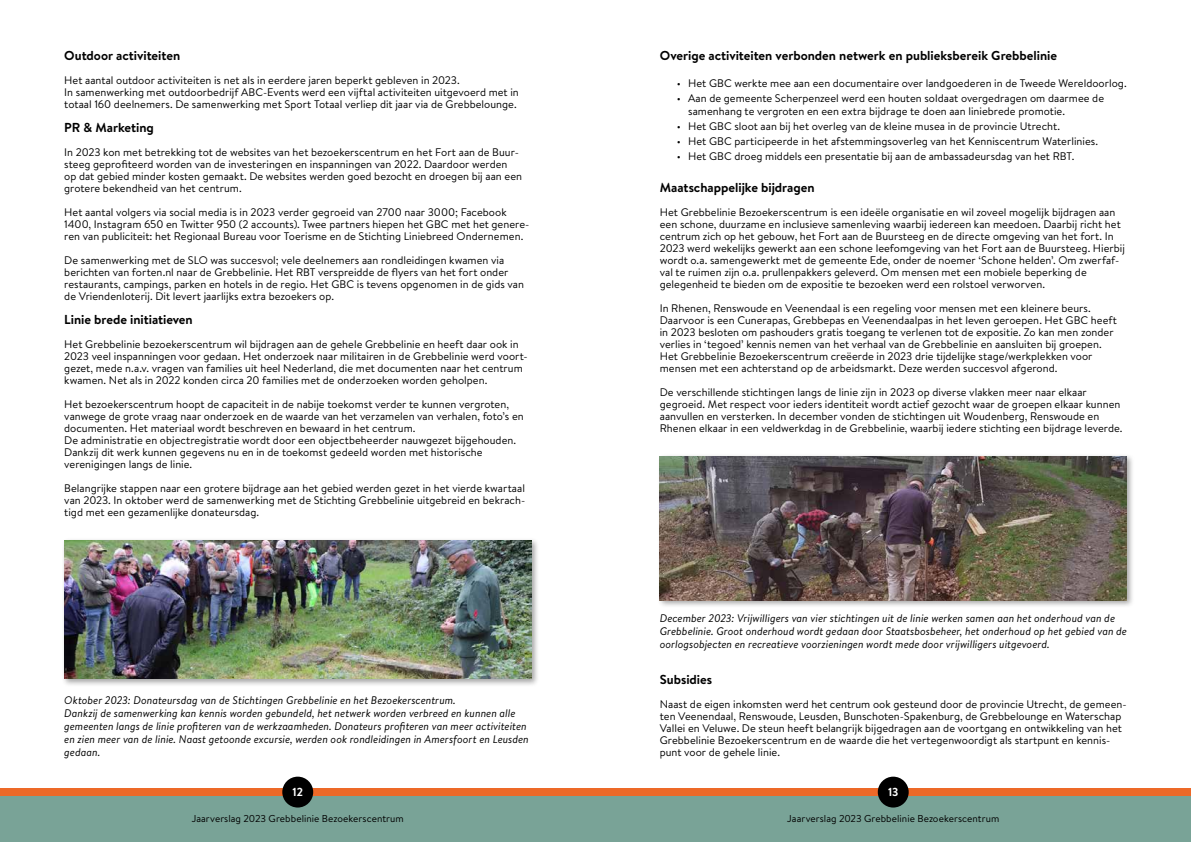
<style>
.page{position:relative;width:1191px;height:842px;background:#fff}
.page>*{position:absolute;margin:0;border:0;box-sizing:border-box;transform-origin:0 0}
.t1{font:700 13px "Brandon Text";color:#000}
.t2{font:700 12px "Brandon Grotesque";color:#fff}
.t3{font:11px/12px "Brandon Text";color:#000}
.t4{font:italic 11px/13px "Brandon Text";color:#000}
.t5{font:10px "Brandon Text";letter-spacing:.005em;color:#000}
</style>
<div class="page">
<div style="left:0;top:792px;width:1191px;height:50px;background:#79a397"></div>
<div style="left:0;top:788px;width:1191px;height:8px;background:#ed6928"></div>
<div style="left:282px;top:777px;width:31px;height:30px;background:#000;border-radius:50%"></div>
<div style="left:62px;top:537px;width:477px;height:150px;background:#000;opacity:.35"></div>
<img style="left:64px;top:540px;width:467px;height:139px">
<div style="left:657px;top:453px;width:478px;height:155px;background:#000;opacity:.35"></div>
<img style="left:660px;top:456px;width:466px;height:144px">
<div style="left:877px;top:777px;width:31px;height:30px;background:#000;border-radius:50%"></div>
<p class="t1" style="left:64px;top:46px;width:117px">Outdoor activiteiten</p>
<p class="t3" style="left:64px;top:74px;width:456px">Het aantal outdoor activiteiten is net als in eerdere jaren beperkt gebleven in 2023.<br>In samenwerking met outdoorbedrijf ABC-Events werd een vijftal activiteiten uitgevoerd met in totaal 160 deelnemers. De samenwerking met Sport Totaal verliep dit jaar via de Grebbelounge.</p>
<p class="t1" style="left:64px;top:118px;width:91px">PR &amp; Marketing</p>
<p class="t3" style="left:64px;top:146px;width:459px">In 2023 kon met betrekking tot de websites van het bezoekerscentrum en het Fort aan de Buur&shy;steeg geprofiteerd worden van de investeringen en inspanningen van 2022. Daardoor werden op dat gebied minder kosten gemaakt. De websites werden goed bezocht en droegen bij aan een grotere bekendheid van het centrum.</p>
<p class="t3" style="left:64px;top:206px;width:467px">Het aantal volgers via social media is in 2023 verder gegroeid van 2700 naar 3000; Facebook<br>1400, Instagram 650 en Twitter 950 (2 accounts). Twee partners hiepen het GBC met het genere&shy;ren van publiciteit: het Regionaal Bureau voor Toerisme en de Stichting Liniebreed Ondernemen.</p>
<p class="t3" style="left:64px;top:254px;width:461px">De samenwerking met de SLO was succesvol; vele deelnemers aan rondleidingen kwamen via berichten van forten.nl naar de Grebbelinie. Het RBT verspreidde de flyers van het fort onder restaurants, campings, parken en hotels in de regio. Het GBC is tevens opgenomen in de gids van de Vriendenloterij. Dit levert jaarlijks extra bezoekers op.</p>
<p class="t1" style="left:64px;top:310px;width:130px">Linie brede initiatieven</p>
<p class="t3" style="left:64px;top:338px;width:465px">Het Grebbelinie bezoekerscentrum wil bijdragen aan de gehele Grebbelinie en heeft daar ook in 2023 veel inspanningen voor gedaan. Het onderzoek naar militairen in de Grebbelinie werd voort&shy;gezet, mede n.a.v. vragen van families uit heel Nederland, die met documenten naar het centrum kwamen. Net als in 2022 konden circa 20 families met de onderzoeken worden geholpen.</p>
<p class="t3" style="left:64px;top:398px;width:461px">Het bezoekerscentrum hoopt de capaciteit in de nabije toekomst verder te kunnen vergroten, vanwege de grote vraag naar onderzoek en de waarde van het verzamelen van verhalen, foto’s en documenten. Het materiaal wordt beschreven en bewaard in het centrum.<br>De administratie en objectregistratie wordt door een objectbeheerder nauwgezet bijgehouden.<br>Dankzij dit werk kunnen gegevens nu en in de toekomst gedeeld worden met historische verenigingen langs de linie.</p>
<p class="t3" style="left:64px;top:482px;width:462px;text-align:justify">Belangrijke stappen naar een grotere bijdrage aan het gebied werden gezet in het vierde kwartaal van 2023. In oktober werd de samenwerking met de Stichting Grebbelinie uitgebreid en bekrach&shy;tigd met een gezamenlijke donateursdag.</p>
<p class="t4" style="left:64px;top:693px;width:466px">Oktober 2023: Donateursdag van de Stichtingen Grebbelinie en het Bezoekerscentrum.<br>Dankzij de samenwerking kan kennis worden gebundeld, het netwerk worden verbreed en kunnen alle gemeenten langs de linie profiteren van de werkzaamheden. Donateurs profiteren van meer activiteiten en zien meer van de linie. Naast getoonde excursie, werden ook rondleidingen in Amersfoort en Leusden gedaan.</p>
<p class="t2" style="left:292px;top:784px;width:12px">12</p>
<p class="t1" style="left:660px;top:46px;width:399px">Overige activiteiten verbonden netwerk en publieksbereik Grebbelinie</p>
<p class="t3" style="left:677px;top:77px;width:451px">• Het GBC werkte mee aan een documentaire over landgoederen in de Tweede Wereldoorlog.</p>
<p class="t3" style="left:688px;top:91px;width:417px;line-height:13px;text-indent:-11px">• Aan de gemeente Scherpenzeel werd een houten soldaat overgedragen om daarmee de samenhang te vergroten en een extra bijdrage te doen aan liniebrede promotie.</p>
<p class="t3" style="left:677px;top:120px;width:385px">• Het GBC sloot aan bij het overleg van de kleine musea in de provincie Utrecht.</p>
<p class="t3" style="left:677px;top:135px;width:423px">• Het GBC participeerde in het afstemmingsoverleg van het Kenniscentrum Waterlinies.</p>
<p class="t3" style="left:677px;top:150px;width:399px">• Het GBC droeg middels een presentatie bij aan de ambassadeursdag van het RBT.</p>
<p class="t1" style="left:660px;top:178px;width:156px">Maatschappelijke bijdragen</p>
<p class="t3" style="left:660px;top:206px;width:467px">Het Grebbelinie Bezoekerscentrum is een ideële organisatie en wil zoveel mogelijk bijdragen aan een schone, duurzame en inclusieve samenleving waarbij iedereen kan meedoen. Daarbij richt het centrum zich op het gebouw, het Fort aan de Buursteeg en de directe omgeving van het fort. In 2023 werd wekelijks gewerkt aan een schone leefomgeving van het Fort aan de Buursteeg. Hierbij wordt o.a. samengewerkt met de gemeente Ede, onder de noemer ‘Schone helden’. Om zwerfaf&shy;val te ruimen zijn o.a. prullenpakkers geleverd. Om mensen met een mobiele beperking de gelegenheid te bieden om de expositie te bezoeken werd een rolstoel verworven.</p>
<p class="t3" style="left:660px;top:302px;width:459px">In Rhenen, Renswoude en Veenendaal is een regeling voor mensen met een kleinere beurs.<br>Daarvoor is een Cunerapas, Grebbepas en Veenendaalpas in het leven geroepen. Het GBC heeft in 2023 besloten om pashouders gratis toegang te verlenen tot de expositie. Zo kan men zonder verlies in ‘tegoed’ kennis nemen van het verhaal van de Grebbelinie en aansluiten bij groepen.<br>Het Grebbelinie Bezoekerscentrum creëerde in 2023 drie tijdelijke stage/werkplekken voor mensen met een achterstand op de arbeidsmarkt. Deze werden succesvol afgerond.</p>
<p class="t3" style="left:660px;top:386px;width:464px">De verschillende stichtingen langs de linie zijn in 2023 op diverse vlakken meer naar elkaar gegroeid. Met respect voor ieders identiteit wordt actief gezocht waar de groepen elkaar kunnen aanvullen en versterken. In december vonden de stichtingen uit Woudenberg, Renswoude en Rhenen elkaar in een veldwerkdag in de Grebbelinie, waarbij iedere stichting een bijdrage leverde.</p>
<p class="t4" style="left:660px;top:611px;width:469px">December 2023: Vrijwilligers van vier stichtingen uit de linie werken samen aan het onderhoud van de<br>Grebbelinie. Groot onderhoud wordt gedaan door Staatsbosbeheer, het onderhoud op het gebied van de oorlogsobjecten en recreatieve voorzieningen wordt mede door vrijwilligers uitgevoerd.</p>
<p class="t1" style="left:660px;top:670px;width:54px">Subsidies</p>
<p class="t3" style="left:660px;top:698px;width:468px">Naast de eigen inkomsten werd het centrum ook gesteund door de provincie Utrecht, de gemeen&shy;ten Veenendaal, Renswoude, Leusden, Bunschoten-Spakenburg, de Grebbelounge en Waterschap Vallei en Veluwe. De steun heeft belangrijk bijgedragen aan de voortgang en ontwikkeling van het Grebbelinie Bezoekerscentrum en de waarde die het vertegenwoordigt als startpunt en kennis&shy;punt voor de gehele linie.</p>
<p class="t2" style="left:888px;top:784px;width:12px">13</p>
<p class="t5" style="left:192px;top:812px;width:213px">Jaarverslag 2023 Grebbelinie Bezoekerscentrum</p>
<p class="t5" style="left:787px;top:812px;width:213px">Jaarverslag 2023 Grebbelinie Bezoekerscentrum</p>
</div>
